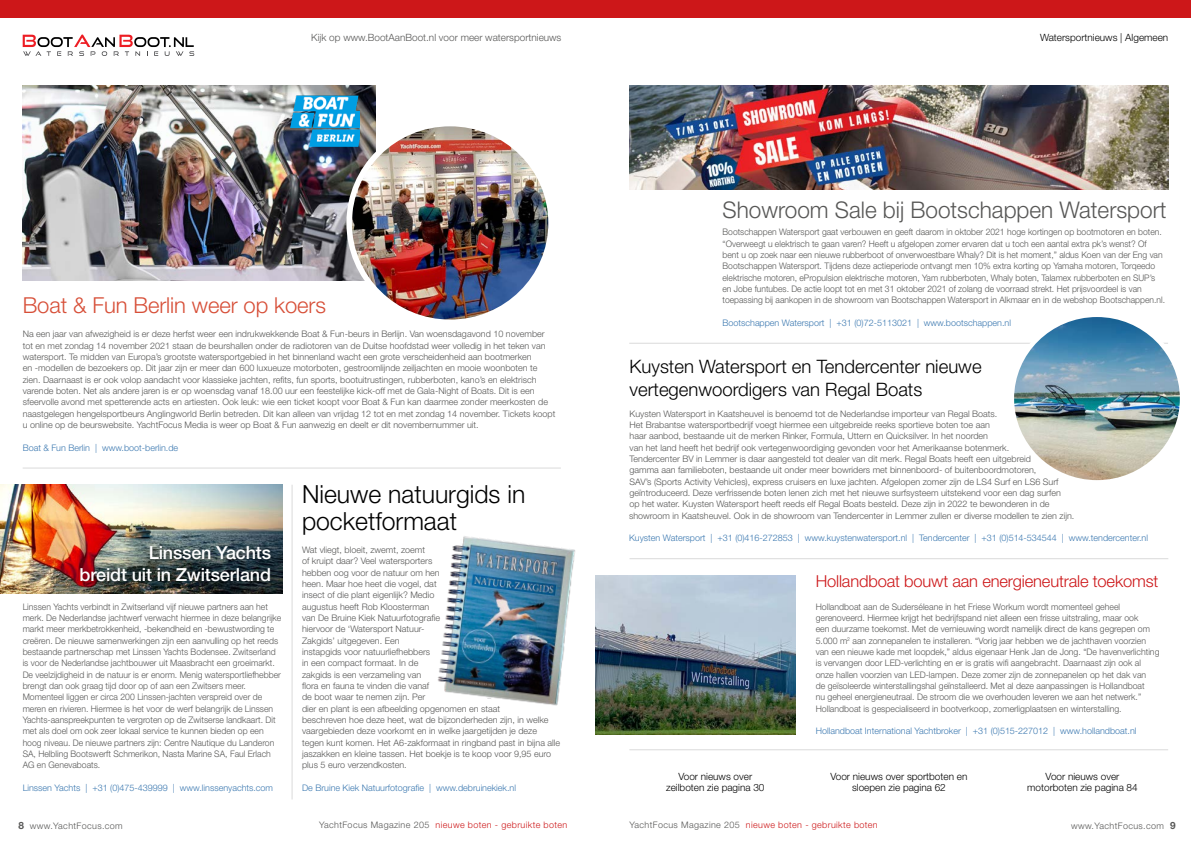
<style>
.page{position:relative;width:1191px;height:842px;background:#fff}
.page>*{position:absolute;margin:0;border:0;box-sizing:border-box;transform-origin:0 0}
.t1{font:300 25px/27px "Helvetica Neue LT Std";color:#000}
.t2{font:300 23px "Helvetica Neue LT Std";color:#575756}
.t3{font:300 22px "Helvetica Neue LT Std";letter-spacing:-.005em;color:#d74f38}
.t4{font:300 18.5px/23px "Helvetica Neue LT Std";color:#000}
.t5{font:500 18px/22px "Helvetica Neue LT Std";letter-spacing:-.01em;color:#fff;text-align:right}
.t6{font:300 16.5px "Helvetica Neue LT Std";letter-spacing:-.01em;color:#cd1719}
.t7{font:300 10px/11.3px "Helvetica Neue LT Std";color:#000;text-align:center}
.t8{font:300 10px "Helvetica Neue LT Std";color:#575756}
.t9{font:300 9px/11.3px "Helvetica Neue LT Std";color:#575756}
.t10{font:300 9px/11.3px "Helvetica Neue LT Std";color:#575756;scale:.96 1}
.t11{font:300 9px/11.3px "Helvetica Neue LT Std";color:#575756;scale:.95 1}
.t12{font:300 9px "Helvetica Neue LT Std";color:#3b78b0}
.t13{font:300 9px "Helvetica Neue LT Std";letter-spacing:.04em;color:#cd1719}
.t14{font:300 9px "Helvetica Neue LT Std";letter-spacing:.04em;color:#575756}
.s1{font-weight:700;font-size:10px}
.s2{color:#575756}
</style>
<div class="page">
<div style="left:0;top:0;width:1191px;height:17px;background:#cd1719"></div>
<hr style="left:629px;top:749px;width:539px;height:1px;background:#dadada">
<svg style="left:23px;top:35px;width:171px;height:21px"></svg>
<hr style="left:291px;top:485px;width:1px;height:314px;background:#dadada">
<hr style="left:23px;top:468px;width:538px;height:1px;background:#dadada">
<hr style="left:629px;top:343px;width:539px;height:1px;background:#dadada">
<hr style="left:629px;top:558px;width:539px;height:1px;background:#dadada">
<img style="left:438px;top:536px;width:137px;height:170px">
<img style="left:595px;top:575px;width:201px;height:159px">
<img style="left:630px;top:85px;width:538px;height:105px">
<img style="left:23px;top:85px;width:352px;height:196px">
<img style="left:0;top:485px;width:282px;height:108px">
<img style="left:1015px;top:318px;width:163px;height:161px">
<div style="left:1009px;top:312px;width:175px;height:173px;border:5px solid #fff;border-radius:50%"></div>
<img style="left:349px;top:124px;width:198px;height:194px">
<div style="left:346px;top:121px;width:208px;height:204px;border:6px solid #fff;border-radius:50%"></div>
<div style="left:78px;top:543px;width:197px;height:43px;background:#000;opacity:.34"></div>
<img style="left:285px;top:92px;width:75px;height:58px">
<p class="t8" style="left:311px;top:31px;width:252px">Kijk op www.BootAanBoot.nl voor meer watersportnieuws</p>
<h3 class="t3" style="left:23px;top:292px;width:305px">Boat &amp; Fun Berlin weer op koers</h3>
<p class="t9" style="left:23px;top:328px;width:534px">Na een jaar van afwezigheid is er deze herfst weer een indrukwekkende Boat &amp; Fun-beurs in Berlijn. Van woensdagavond 10 november tot en met zondag 14 november 2021 staan de beurshallen onder de radiotoren van de Duitse hoofdstad weer volledig in het teken van watersport. Te midden van Europa’s grootste watersportgebied in het binnenland wacht een grote verscheidenheid aan bootmerken<br>en -modellen de bezoekers op. Dit jaar zijn er meer dan 600 luxueuze motorboten, gestroomlijnde zeiljachten en mooie woonboten te zien. Daarnaast is er ook volop aandacht voor klassieke jachten, refits, fun sports, bootuitrustingen, rubberboten, kano’s en elektrisch varende boten. Net als andere jaren is er op woensdag vanaf 18.00 uur een feestelijke kick-off met de Gala-Night of Boats. Dit is een sfeervolle avond met spetterende acts en artiesten. Ook leuk: wie een ticket koopt voor Boat &amp; Fun kan daarmee zonder meerkosten de naastgelegen hengelsportbeurs Anglingworld Berlin betreden. Dit kan alleen van vrijdag 12 tot en met zondag 14 november. Tickets koopt u online op de beurswebsite. YachtFocus Media is weer op Boat &amp; Fun aanwezig en deelt er dit novembernummer uit.</p>
<p class="t12" style="left:23px;top:442px;width:157px">Boat &amp; Fun Berlin | www.boot-berlin.de</p>
<h3 class="t5" style="left:80px;top:541px;width:193px">Linssen Yachts<br>breidt uit in Zwitserland</h3>
<p class="t10" style="left:23px;top:600px;width:271px">Linssen Yachts verbindt in Zwitserland vijf nieuwe partners aan het merk. De Nederlandse jachtwerf verwacht hiermee in deze belangrijke markt meer merkbetrokkenheid, -bekendheid en -bewustwording te creëren. De nieuwe samenwerkingen zijn een aanvulling op het reeds bestaande partnerschap met Linssen Yachts Bodensee. Zwitserland is voor de Nederlandse jachtbouwer uit Maasbracht een groeimarkt.<br>De veelzijdigheid in de natuur is er enorm. Menig watersportliefhebber brengt dan ook graag tijd door op of aan een Zwitsers meer.<br>Momenteel liggen er circa 200 Linssen-jachten verspreid over de meren en rivieren. Hiermee is het voor de werf belangrijk de Linssen Yachts-aanspreekpunten te vergroten op de Zwitserse landkaart. Dit met als doel om ook zeer lokaal service te kunnen bieden op een hoog niveau. De nieuwe partners zijn: Centre Nautique du Landeron SA, Helbling Bootswerft Schmerikon, Nasta Marine SA, Faul Erlach AG en Genevaboats.</p>
<p class="t12" style="left:23px;top:782px;width:252px">Linssen Yachts | +31 (0)475-439999 | www.linssenyachts.com</p>
<h1 class="t1" style="left:302px;top:480px;width:225px">Nieuwe natuurgids in pocketformaat</h1>
<p class="t9" style="left:302px;top:544px;width:260px">Wat vliegt, bloeit, zwemt, zoemt<br>of kruipt daar? Veel watersporters<br>hebben oog voor de natuur om hen<br>heen. Maar hoe heet die vogel, dat<br>insect of die plant eigenlijk? Medio<br>augustus heeft Rob Kloosterman<br>van De Bruine Kiek Natuurfotografie<br>hiervoor de ‘Watersport Natuur-<br>Zakgids’ uitgegeven. Een<br>instapgids voor natuurliefhebbers<br>in een compact formaat. In de<br>zakgids is een verzameling van<br>flora en fauna te vinden die vanaf<br>de boot waar te nemen zijn. Per<br>dier en plant is een afbeelding opgenomen en staat<br>beschreven hoe deze heet, wat de bijzonderheden zijn, in welke vaargebieden deze voorkomt en in welke jaargetijden je deze tegen kunt komen. Het A6-zakformaat in ringband past in bijna alle jaszakken en kleine tassen. Het boekje is te koop voor 9,95 euro plus 5 euro verzendkosten.</p>
<p class="t12" style="left:302px;top:782px;width:215px">De Bruine Kiek Natuurfotografie | www.debruinekiek.nl</p>
<p class="t7" style="left:1040px;top:32px;width:130px">Watersportnieuws | Algemeen</p>
<h2 class="t2" style="left:722px;top:196px;width:445px">Showroom Sale bij Bootschappen Watersport</h2>
<p class="t11" style="left:722px;top:226px;width:467px">Bootschappen Watersport gaat verbouwen en geeft daarom in oktober 2021 hoge kortingen op bootmotoren en boten. “Overweegt u elektrisch te gaan varen? Heeft u afgelopen zomer ervaren dat u toch een aantal extra pk’s wenst? Of bent u op zoek naar een nieuwe rubberboot of onverwoestbare Whaly? Dit is het moment,” aldus Koen van der Eng van Bootschappen Watersport. Tijdens deze actieperiode ontvangt men 10% extra korting op Yamaha motoren, Torqeedo elektrische motoren, ePropulsion elektrische motoren, Yam rubberboten, Whaly boten, Talamex rubberboten en SUP’s en Jobe funtubes. De actie loopt tot en met 31 oktober 2021 of zolang de voorraad strekt. Het prijsvoordeel is van toepassing bij aankopen in de showroom van Bootschappen Watersport in Alkmaar en in de webshop Bootschappen.nl.</p>
<p class="t12" style="left:722px;top:317px;width:290px">Bootschappen Watersport | +31 (0)72-5113021 | www.bootschappen.nl</p>
<h3 class="t4" style="left:629px;top:354px;width:353px">Kuysten Watersport en Tendercenter nieuwe vertegenwoordigers van Regal Boats</h3>
<p class="t9" style="left:629px;top:408px;width:433px">Kuysten Watersport in Kaatsheuvel is benoemd tot de Nederlandse importeur van Regal Boats.<br>Het Brabantse watersportbedrijf voegt hiermee een uitgebreide reeks sportieve boten toe aan<br>haar aanbod, bestaande uit de merken Rinker, Formula, Uttern en Quicksilver. In het noorden<br>van het land heeft het bedrijf ook vertegenwoordiging gevonden voor het Amerikaanse botenmerk.<br>Tendercenter BV in Lemmer is daar aangesteld tot dealer van dit merk. Regal Boats heeft een uitgebreid gamma aan familieboten, bestaande uit onder meer bowriders met binnenboord- of buitenboordmotoren,<br>SAV’s (Sports Activity Vehicles), express cruisers en luxe jachten. Afgelopen zomer zijn de LS4 Surf en LS6 Surf geïntroduceerd. Deze verfrissende boten lenen zich met het nieuwe surfsysteem uitstekend voor een dag surfen op het water. Kuysten Watersport heeft reeds elf Regal Boats besteld. Deze zijn in 2022 te bewonderen in de</p>
<p class="t9" style="left:629px;top:510px;width:447px">showroom in Kaatsheuvel. Ook in de showroom van Tendercenter in Lemmer zullen er diverse modellen te zien zijn.</p>
<p class="t12" style="left:629px;top:533px;width:520px">Kuysten Watersport | +31 (0)416-272853 | www.kuystenwatersport.nl | Tendercenter | +31 (0)514-534544 | www.tendercenter.nl</p>
<h3 class="t6" style="left:815px;top:571px;width:344px">Hollandboat bouwt aan energieneutrale toekomst</h3>
<p class="t9" style="left:815px;top:600px;width:345px">Hollandboat aan de Suderséleane in het Friese Workum wordt momenteel geheel gerenoveerd. Hiermee krijgt het bedrijfspand niet alleen een frisse uitstraling, maar ook<br>een duurzame toekomst. Met de vernieuwing wordt namelijk direct de kans gegrepen om 5.000 m<sup>2</sup> aan zonnepanelen te installeren. “Vorig jaar hebben we de jachthaven voorzien van een nieuwe kade met loopdek,” aldus eigenaar Henk Jan de Jong. “De havenverlichting is vervangen door LED-verlichting en er is gratis wifi aangebracht. Daarnaast zijn ook al onze hallen voorzien van LED-lampen. Deze zomer zijn de zonnepanelen op het dak van<br>de geïsoleerde winterstallingshal geïnstalleerd. Met al deze aanpassingen is Hollandboat<br>nu geheel energieneutraal. De stroom die we overhouden leveren we aan het netwerk.” Hollandboat is gespecialiseerd in bootverkoop, zomerligplaatsen en winterstalling.</p>
<p class="t12" style="left:815px;top:725px;width:322px">Hollandboat International Yachtbroker | +31 (0)515-227012 | www.hollandboat.nl</p>
<p class="t7" style="left:666px;top:770px;width:100px">Voor nieuws over zeilboten zie pagina 30</p>
<p class="t7" style="left:830px;top:770px;width:138px">Voor nieuws over sportboten en sloepen zie pagina 62</p>
<p class="t7" style="left:1027px;top:770px;width:112px">Voor nieuws over motorboten zie pagina 84</p>
<p class="t14" style="left:19px;top:820px;width:106px"><span class="s1">8</span> www.YachtFocus.com</p>
<p class="t13" style="left:319px;top:819px;width:250px"><span class="s2">YachtFocus Magazine 205</span> nieuwe boten - gebruikte boten</p>
<p class="t13" style="left:629px;top:820px;width:250px"><span class="s2">YachtFocus Magazine 205</span> nieuwe boten - gebruikte boten</p>
<p class="t14" style="left:1071px;top:820px;width:106px">www.YachtFocus.com <span class="s1">9</span></p>
</div>
